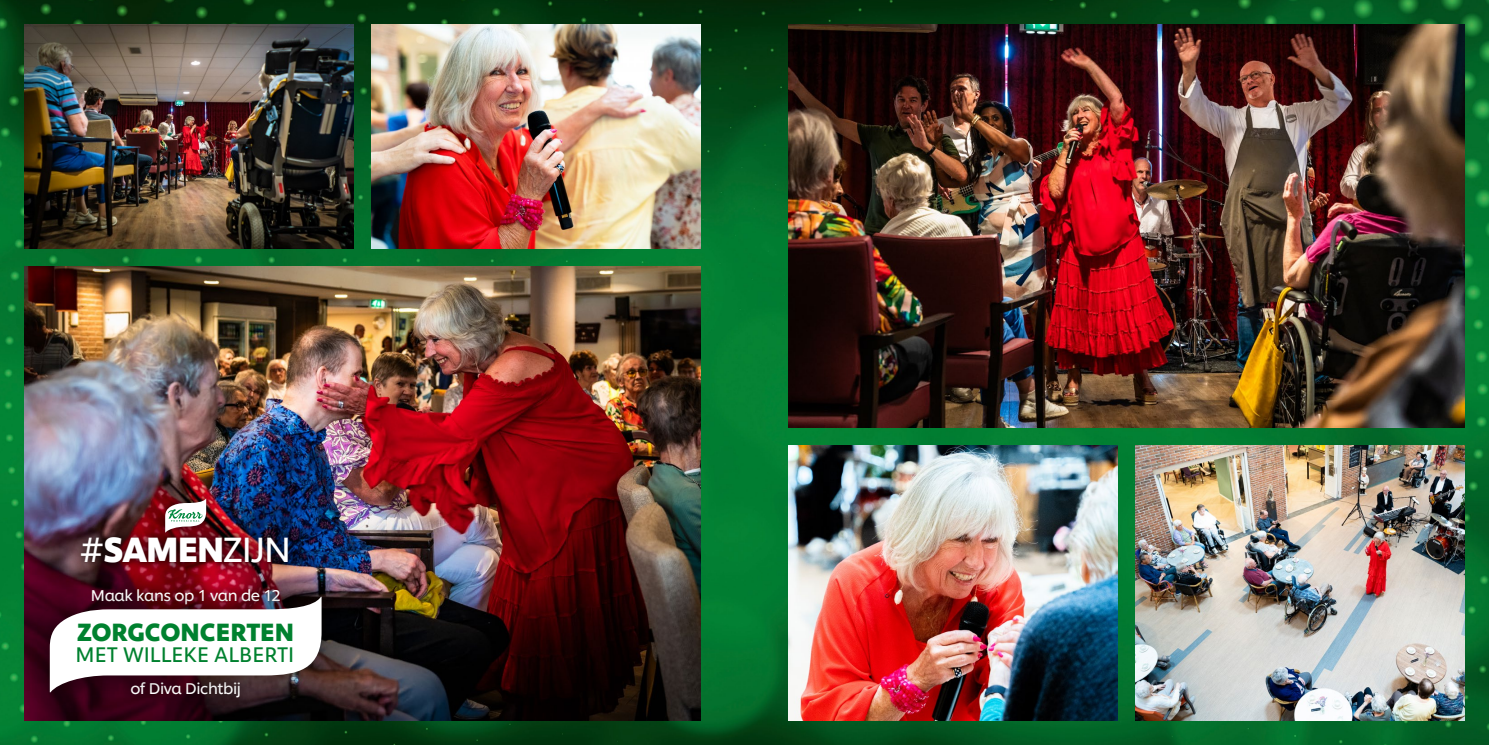
<style>
.page{position:relative;width:1489px;height:745px;background:#fff}
.page>*{position:absolute;margin:0;border:0;box-sizing:border-box;transform-origin:0 0}
.t1{font:34.62px "Unilever Shilling";color:#fff}
.t2{font:700 24.62px "Unilever Shilling";letter-spacing:-.01em;color:#00812f}
.t3{font:20.88px "Unilever Shilling";letter-spacing:-.005em;color:#00812f}
.t4{font:15.38px "Unilever Shilling";letter-spacing:-.025em;color:#fff}
.s1{font-weight:700}
.s2{font-size:9.5px;color:#fff}
</style>
<div class="page">
<img style="left:0;top:0;width:1488px;height:744px">
<img style="left:788px;top:25px;width:675px;height:402px">
<img style="left:25px;top:266px;width:675px;height:453px">
<img style="left:25px;top:25px;width:328px;height:223px">
<img style="left:788px;top:445px;width:329px;height:274px">
<img style="left:371px;top:25px;width:329px;height:223px">
<img style="left:1135px;top:445px;width:328px;height:274px">
<div style="left:74px;top:492px;width:221px;height:78px;background:#000;opacity:.7"></div>
<div style="left:70px;top:525px;width:229px;height:49px;background:#000;opacity:.36"></div>
<svg style="left:165px;top:498px;width:41px;height:34px"></svg>
<div style="left:30px;top:579px;width:311px;height:129px;background:#000;opacity:.5"></div>
<svg style="left:50px;top:596px;width:271px;height:96px"></svg>
<h1 class="t1" style="left:80px;top:523px;width:212px">#<span class="s1">SAMEN</span>ZIJN</h1>
<p class="t4" style="left:91px;top:584px;width:191px">Maak kans op 1 van de 12</p>
<h2 class="t2" style="left:77px;top:612px;width:218px">ZORGCONCERTEN</h2>
<h3 class="t3" style="left:76px;top:638px;width:222px">MET WILLEKE ALBERTI<span class="s2">.</span></h3>
<p class="t4" style="left:130px;top:676px;width:112px">of Diva Dichtbij</p>
</div>
